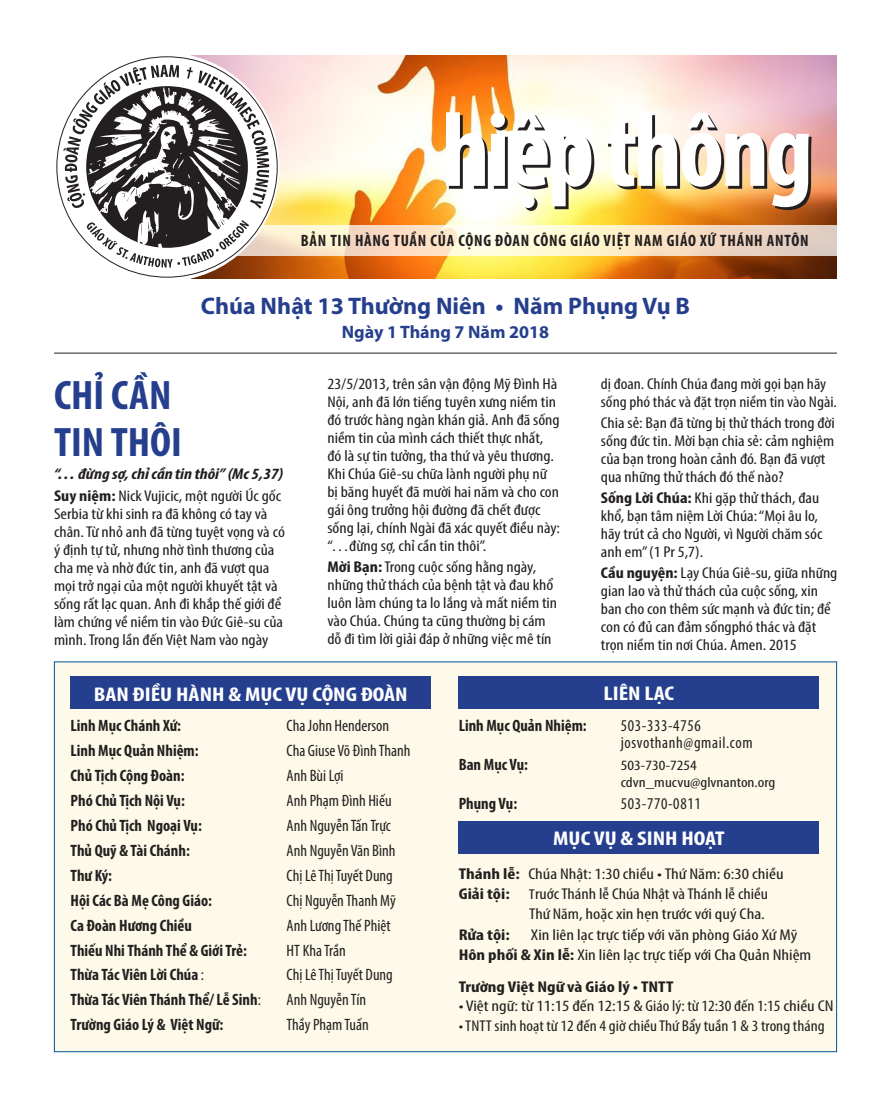
<style>
.page{position:relative;width:891px;height:1107px;background:#fff}
.page>*{position:absolute;margin:0;border:0;box-sizing:border-box;transform-origin:0 0}
.t1{font:700 condensed 106.35px "Myriad Pro";letter-spacing:-.035em;color:#231f20}
.Body{font:700 condensed 41.25px "Myriad Pro";color:#253f8e;scale:1.05 1}
.t2{font:700 24px "Myriad Pro";color:#253f8e}
.Head_1{font:700 condensed 19.95px "Myriad Pro";color:#fff;scale:1.21 1}
.t3{font:700 18px "Myriad Pro";color:#253f8e}
.t4{font:700 condensed 16.5px "Myriad Pro";color:#231f20}
.t5{font:condensed 16.5px "Myriad Pro";color:#231f20}
.t6{font:700 condensed 16.5px "Myriad Pro";letter-spacing:.045em;color:#231f20}
.t7{font:condensed 16.5px/16.8px "Myriad Pro";letter-spacing:.04em;color:#231f20}
.Body-2{font:condensed 15.6px/18px "Myriad Pro";color:#231f20;scale:1.15 1}
.Body-3{font:condensed 15.6px "Myriad Pro";color:#231f20;scale:1.21 1}
.Body-4{font:condensed 15.6px/20.2px "Myriad Pro";color:#231f20;scale:1.16 1}
.Body-5{font:condensed 15.6px/18px "Myriad Pro";color:#231f20;scale:1.12 1}
.Bullet{font:condensed 15.6px "Myriad Pro";color:#231f20;scale:1.21 1}
.Bullet-2{font:condensed 15.6px "Myriad Pro";color:#231f20;scale:1.11 1}
.Body-6{font:condensed 15.6px "Myriad Pro";color:#231f20;scale:1.2 1}
.Body-7{font:700 condensed 15.6px "Myriad Pro";color:#231f20;scale:1.21 1}
.Body-8{font:italic 700 condensed 15.6px "Myriad Pro";color:#231f20;scale:1.15 1}
.t8{font:condensed 14.25px/16.8px "Myriad Pro";color:#231f20;scale:1.21 1}
.s1{font-weight:700}
.s2{font-weight:400}
.s3{font-size:14.25px}
</style>
<div class="page">
<div style="left:54px;top:662px;width:783px;height:390px;background:#fefae9;border:1px solid #005295"></div>
<img style="left:280px;top:55px;width:557px;height:223px">
<svg style="left:280px;top:225px;width:557px;height:31px;background:#f7e5cb"></svg>
<svg style="left:57px;top:55px;width:223px;height:224px"></svg>
<svg style="left:63px;top:65px;width:206px;height:203px"></svg>
<div style="left:459px;top:677px;width:360px;height:32px;background:#253f8e"></div>
<div style="left:459px;top:821px;width:360px;height:32px;background:#253f8e"></div>
<div style="left:71px;top:677px;width:360px;height:32px;background:#253f8e"></div>
<hr style="left:54px;top:353px;width:783px;height:1px;background:#231f20">
<p class="t1" style="left:444px;top:87px;width:373px">hiệp thông</p>
<p class="t6" style="left:301px;top:231px;width:509px">BẢN TIN HÀNG TUẦN CỦA CỘNG ĐÒAN CÔNG GIÁO VIỆT NAM GIÁO XỨ THÁNH ANTÔN</p>
<p class="t2" style="left:201px;top:290px;width:491px">Chúa Nhật 13 Thường Niên • Năm Phụng Vụ B</p>
<p class="t3" style="left:342px;top:320px;width:209px">Ngày 1 Tháng 7 Năm 2018</p>
<p class="Body" style="left:54px;top:370px;width:113px">CHỈ CẦN</p>
<p class="Body" style="left:54px;top:416px;width:123px">TIN THÔI</p>
<p class="Body-8" style="left:54px;top:465px;width:201px">“… đừng sợ, chỉ cần tin thôi” (Mc 5,37)</p>
<p class="Body-2" style="left:54px;top:486px;width:202px"><span class="s1">Suy niệm:</span> Nick Vujicic, một người Úc gốc Serbia từ khi sinh ra đã không có tay và chân. Từ nhỏ anh đã từng tuyệt vọng và có ý định tự tử, nhưng nhờ tình thương của cha mẹ và nhờ đức tin, anh đã vượt qua mọi trở ngại của một người khuyết tật và sống rất lạc quan. Anh đi khắp thế giới để làm chứng về niềm tin vào Đức Giê-su của mình. Trong lần đến Việt Nam vào ngày</p>
<p class="Body-2" style="left:327px;top:374px;width:204px">23/5/2013, trên sân vận động Mỹ Đình Hà Nội, anh đã lớn tiếng tuyên xưng niềm tin đó trước hàng ngàn khán giả. Anh đã sống niềm tin của mình cách thiết thực nhất, đó là sự tin tưởng, tha thứ và yêu thương.<br>Khi Chúa Giê-su chữa lành người phụ nữ bị băng huyết đã mười hai năm và cho con gái ông trưởng hội đường đã chết được sống lại, chính Ngài đã xác quyết điều này: “…đừng sợ, chỉ cần tin thôi”.</p>
<p class="Body-2" style="left:327px;top:558px;width:201px"><span class="s1">Mời Bạn:</span> Trong cuộc sống hằng ngày, những thử thách của bệnh tật và đau khổ luôn làm chúng ta lo lắng và mất niềm tin vào Chúa. Chúng ta cũng thường bị cám dỗ đi tìm lời giải đáp ở những việc mê tín</p>
<p class="Body-5" style="left:601px;top:374px;width:212px">dị đoan. Chính Chúa đang mời gọi bạn hãy sống phó thác và đặt trọn niềm tin vào Ngài.</p>
<p class="Body-2" style="left:601px;top:414px;width:205px">Chia sẻ: Bạn đã từng bị thử thách trong đời sống đức tin. Mời bạn chia sẻ: cảm nghiệm của bạn trong hoàn cảnh đó. Bạn đã vượt qua những thử thách đó thế nào?</p>
<p class="Body-2" style="left:601px;top:489px;width:194px"><span class="s1">Sống Lời Chúa:</span> Khi gặp thử thách, đau khổ, bạn tâm niệm Lời Chúa: “Mọi âu lo, hãy trút cả cho Người, vì Người chăm sóc anh em” (1 Pr 5,7).</p>
<p class="Body-2" style="left:601px;top:564px;width:207px"><span class="s1">Cầu nguyện:</span> Lạy Chúa Giê-su, giữa những gian lao và thử thách của cuộc sống, xin ban cho con thêm sức mạnh và đức tin; để con có đủ can đảm sốngphó thác và đặt trọn niềm tin nơi Chúa. Amen. 2015</p>
<p class="Head_1" style="left:94px;top:681px;width:261px">BAN ĐIỀU HÀNH &amp; MỤC VỤ CỘNG ĐOÀN</p>
<p class="t4" style="left:71px;top:716px;width:112px">Linh Mục Chánh Xứ:</p>
<p class="t5" style="left:287px;top:716px;width:104px">Cha John Henderson</p>
<p class="t4" style="left:71px;top:741px;width:130px">Linh Mục Quản Nhiệm:</p>
<p class="t5" style="left:287px;top:741px;width:125px">Cha Giuse Võ Đình Thanh</p>
<p class="t4" style="left:71px;top:765px;width:115px">Chủ Tịch Cộng Đoàn:</p>
<p class="t5" style="left:287px;top:766px;width:58px">Anh Bùi Lợi</p>
<p class="t4" style="left:71px;top:790px;width:116px">Phó Chủ Tịch Nội Vụ:</p>
<p class="t5" style="left:287px;top:791px;width:106px">Anh Phạm Đình Hiếu</p>
<p class="t4" style="left:71px;top:815px;width:133px">Phó Chủ Tịch Ngoại Vụ:</p>
<p class="t5" style="left:287px;top:816px;width:106px">Anh Nguyễn Tấn Trực</p>
<p class="t4" style="left:71px;top:840px;width:121px">Thủ Quỹ &amp; Tài Chánh:</p>
<p class="t5" style="left:287px;top:841px;width:110px">Anh Nguyễn Văn Bình</p>
<p class="t4" style="left:71px;top:865px;width:43px">Thư Ký:</p>
<p class="t5" style="left:287px;top:865px;width:108px">Chị Lê Thị Tuyết Dung</p>
<p class="t4" style="left:71px;top:890px;width:143px">Hội Các Bà Mẹ Công Giáo:</p>
<p class="t5" style="left:287px;top:890px;width:111px">Chị Nguyễn Thanh Mỹ</p>
<p class="t4" style="left:71px;top:915px;width:123px">Ca Đoàn Hương Chiều</p>
<p class="t5" style="left:287px;top:915px;width:106px">Anh Lương Thế Phiệt</p>
<p class="t4" style="left:71px;top:940px;width:178px">Thiếu Nhi Thánh Thể &amp; Giới Trẻ:</p>
<p class="t5" style="left:287px;top:940px;width:61px">HT Kha Trần</p>
<p class="t4" style="left:71px;top:965px;width:135px">Thừa Tác Viên Lời Chúa <span class="s2">:</span></p>
<p class="t5" style="left:287px;top:965px;width:108px">Chị Lê Thị Tuyết Dung</p>
<p class="t4" style="left:71px;top:990px;width:192px">Thừa Tác Viên Thánh Thể/ Lễ Sinh<span class="s2">:</span></p>
<p class="t5" style="left:287px;top:990px;width:81px">Anh Nguyễn Tín</p>
<p class="t4" style="left:71px;top:1014px;width:154px">Trường Giáo Lý &amp; Việt Ngữ:</p>
<p class="t5" style="left:287px;top:1015px;width:84px">Thầy Phạm Tuấn</p>
<p class="Head_1" style="left:604px;top:681px;width:60px">LIÊN LẠC</p>
<p class="t4" style="left:459px;top:715px;width:130px">Linh Mục Quản Nhiệm:</p>
<p class="t7" style="left:621px;top:717px;width:133px">503-333-4756 josvothanh@gmail.com</p>
<p class="t4" style="left:459px;top:754px;width:71px">Ban Mục Vụ:</p>
<p class="t8" style="left:621px;top:757px;width:129px">503-730-7254 cdvn_mucvu@glvnanton.org</p>
<p class="t4" style="left:459px;top:793px;width:60px">Phụng Vụ:</p>
<p class="t7" style="left:621px;top:795px;width:81px">503-770-0811</p>
<p class="Head_1" style="left:553px;top:826px;width:143px">MỤC VỤ &amp; SINH HOẠT</p>
<p class="Body-6" style="left:459px;top:864px;width:272px"><span class="s1">Thánh lễ:</span> Chúa Nhật: 1:30 chiều • Thứ Năm: 6:30 chiều</p>
<p class="Body-7" style="left:459px;top:884px;width:44px">Giải tội:</p>
<p class="Body-4" style="left:529px;top:884px;width:208px"><span class="s3">T</span>ruớc Thánh lễ Chúa Nhật và Thánh lễ chiều<br>Thứ Năm, hoặc xin hẹn trước với quý Cha.</p>
<p class="Body-7" style="left:459px;top:925px;width:44px">Rửa tội:</p>
<p class="Body-3" style="left:531px;top:925px;width:222px">Xin liên lạc trực tiếp với văn phòng Giáo Xứ Mỹ</p>
<p class="Body-3" style="left:459px;top:945px;width:293px"><span class="s1">Hôn phối &amp; Xin lễ:</span> Xin liên lạc trực tiếp với Cha Quản Nhiệm</p>
<p class="Body-7" style="left:459px;top:977px;width:179px">Trường Việt Ngữ và Giáo lý • TNTT</p>
<p class="Bullet" style="left:459px;top:997px;width:311px">• Việt ngữ: từ 11:15 đến 12:15 &amp; Giáo lý: từ 12:30 đến 1:15 chiều CN</p>
<p class="Bullet-2" style="left:459px;top:1016px;width:331px">• TNTT sinh hoạt từ 12 đến 4 giờ chiều Thứ Bẩy tuần 1 &amp; 3 trong tháng</p>
</div>
